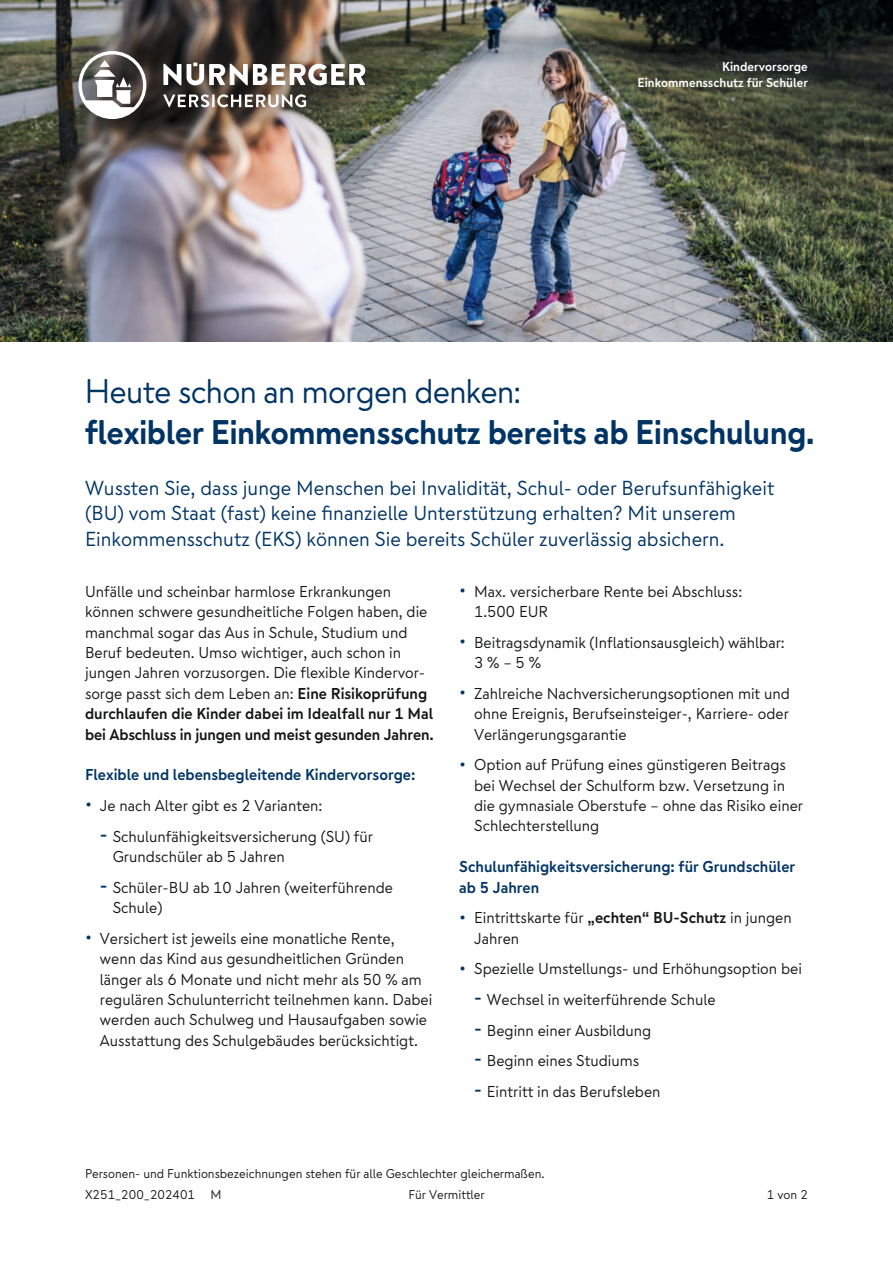
<style>
.page{position:relative;width:893px;height:1263px;background:#fff}
.page>*{position:absolute;margin:0;border:0;box-sizing:border-box;transform-origin:0 0}
.Überschrift{font:700 34.2px/40.8px "Nuernberger Image";color:#003465;scale:.96 1}
.Introtext{font:20.25px/25.5px "Nuernberger Text";color:#003465}
.Fließtext{font:15.75px/20.4px "Nuernberger Text";color:#151616}
.Zwischenüberschrift{font:700 15.75px/20.4px "Nuernberger Text";color:#003465}
.Druckstück-Nr____Stempel___Absender___AG{font:12.75px "Nuernberger Text";color:#151616}
.Produktbezeichnung{font:700 12.75px/15.3px "Nuernberger Text";color:#fff;text-align:right}
.Bildunterschrift{font:12.75px "Nuernberger Text";color:#151616}
.s1{font-weight:400}
.s2{font-weight:700}
.s3{font-size:18.9px;color:#003465}
.s4{font-weight:700;font-size:18.9px;color:#003465}
</style>
<div class="page">
<img style="left:0;top:0;width:893px;height:342px">
<img style="left:33px;top:6px;width:376px;height:158px">
<svg style="left:163px;top:64px;width:18px;height:21px"></svg>
<svg style="left:187px;top:63px;width:178px;height:22px"></svg>
<svg style="left:163px;top:94px;width:143px;height:13px"></svg>
<svg style="left:78px;top:51px;width:68px;height:68px"></svg>
<p class="Produktbezeichnung" style="left:637px;top:59px;width:172px">Kindervorsorge<br>Einkommensschutz für Schüler</p>
<p class="Überschrift" style="left:85px;top:369px;width:761px"><span class="s1">Heute schon an morgen denken:<br></span>flexibler Einkommensschutz bereits ab Einschulung.</p>
<p class="Introtext" style="left:85px;top:475px;width:691px">Wussten Sie, dass junge Menschen bei Invalidität, Schul- oder Berufsunfähigkeit (BU) vom Staat (fast) keine finanzielle Unterstützung erhalten? Mit unserem<br>Einkommensschutz (EKS) können Sie bereits Schüler zuverlässig absichern.</p>
<p class="Fließtext" style="left:85px;top:581px;width:350px">Unfälle und scheinbar harmlose Erkrankungen können schwere gesundheitliche Folgen haben, die manchmal sogar das Aus in Schule, Studium und Beruf bedeuten. Umso wichtiger, auch schon in jungen Jahren vorzusorgen. Die flexible Kindervor&shy;sorge passt sich dem Leben an: <span class="s2">Eine Risikoprüfung durchlaufen die Kinder dabei im Idealfall nur 1 Mal bei Abschluss in jungen und meist gesunden Jahren.</span></p>
<p class="Zwischenüberschrift" style="left:85px;top:764px;width:332px">Flexible und lebensbegleitende Kindervorsorge:</p>
<p class="Fließtext" style="left:85px;top:795px;width:239px"><span class="s3">•</span> Je nach Alter gibt es 2 Varianten:</p>
<p class="Fließtext" style="left:113px;top:826px;width:262px;text-indent:-13px"><span class="s4">-</span> Schulunfähigkeitsversicherung (SU) für<br>Grundschüler ab 5 Jahren</p>
<p class="Fließtext" style="left:113px;top:877px;width:282px;text-indent:-13px"><span class="s4">-</span> Schüler-BU ab 10 Jahren (weiterführende<br>Schule)</p>
<p class="Fließtext" style="left:100px;top:928px;width:334px;text-indent:-15px"><span class="s3">•</span> Versichert ist jeweils eine monatliche Rente, wenn das Kind aus gesundheitlichen Gründen länger als 6 Monate und nicht mehr als 50 % am regulären Schulunterricht teilnehmen kann. Dabei werden auch Schulweg und Hausaufgaben sowie Ausstattung des Schulgebäudes berücksichtigt.</p>
<p class="Fließtext" style="left:474px;top:581px;width:270px;text-indent:-15px"><span class="s3">•</span> Max. versicherbare Rente bei Abschluss:<br>1.500 EUR</p>
<p class="Fließtext" style="left:474px;top:632px;width:312px;text-indent:-15px"><span class="s3">•</span> Beitragsdynamik (Inflationsausgleich) wählbar:<br>3 % – 5 %</p>
<p class="Fließtext" style="left:474px;top:683px;width:317px;text-align:justify;text-indent:-15px"><span class="s3">•</span> Zahlreiche Nachversicherungsoptionen mit und ohne Ereignis, Berufseinsteiger-, Karriere- oder Verlängerungsgarantie</p>
<p class="Fließtext" style="left:474px;top:754px;width:330px;text-indent:-15px"><span class="s3">•</span> Option auf Prüfung eines günstigeren Beitrags bei Wechsel der Schulform bzw. Versetzung in die gymnasiale Oberstufe – ohne das Risiko einer Schlechterstellung</p>
<p class="Zwischenüberschrift" style="left:459px;top:856px;width:337px">Schulunfähigkeitsversicherung: für Grundschüler ab 5 Jahren</p>
<p class="Fließtext" style="left:474px;top:907px;width:319px;text-indent:-15px"><span class="s3">•</span> Eintrittskarte für <span class="s2">„echten“ BU-Schutz</span> in jungen<br>Jahren</p>
<p class="Fließtext" style="left:459px;top:958px;width:344px"><span class="s3">•</span> Spezielle Umstellungs- und Erhöhungsoption bei</p>
<p class="Fließtext" style="left:474px;top:989px;width:243px"><span class="s4">-</span> Wechsel in weiterführende Schule</p>
<p class="Fließtext" style="left:474px;top:1019px;width:179px"><span class="s4">-</span> Beginn einer Ausbildung</p>
<p class="Fließtext" style="left:474px;top:1050px;width:166px"><span class="s4">-</span> Beginn eines Studiums</p>
<p class="Fließtext" style="left:474px;top:1081px;width:188px"><span class="s4">-</span> Eintritt in das Berufsleben</p>
<p class="Druckstück-Nr____Stempel___Absender___AG" style="left:85px;top:1165px;width:461px">Personen- und Funktionsbezeichnungen stehen für alle Geschlechter gleichermaßen.</p>
<p class="Druckstück-Nr____Stempel___Absender___AG" style="left:85px;top:1186px;width:138px">X251_200_202401 M</p>
<p class="Bildunterschrift" style="left:408px;top:1186px;width:78px">Für Vermittler</p>
<p class="Druckstück-Nr____Stempel___Absender___AG" style="left:767px;top:1186px;width:43px">1 von 2</p>
</div>
